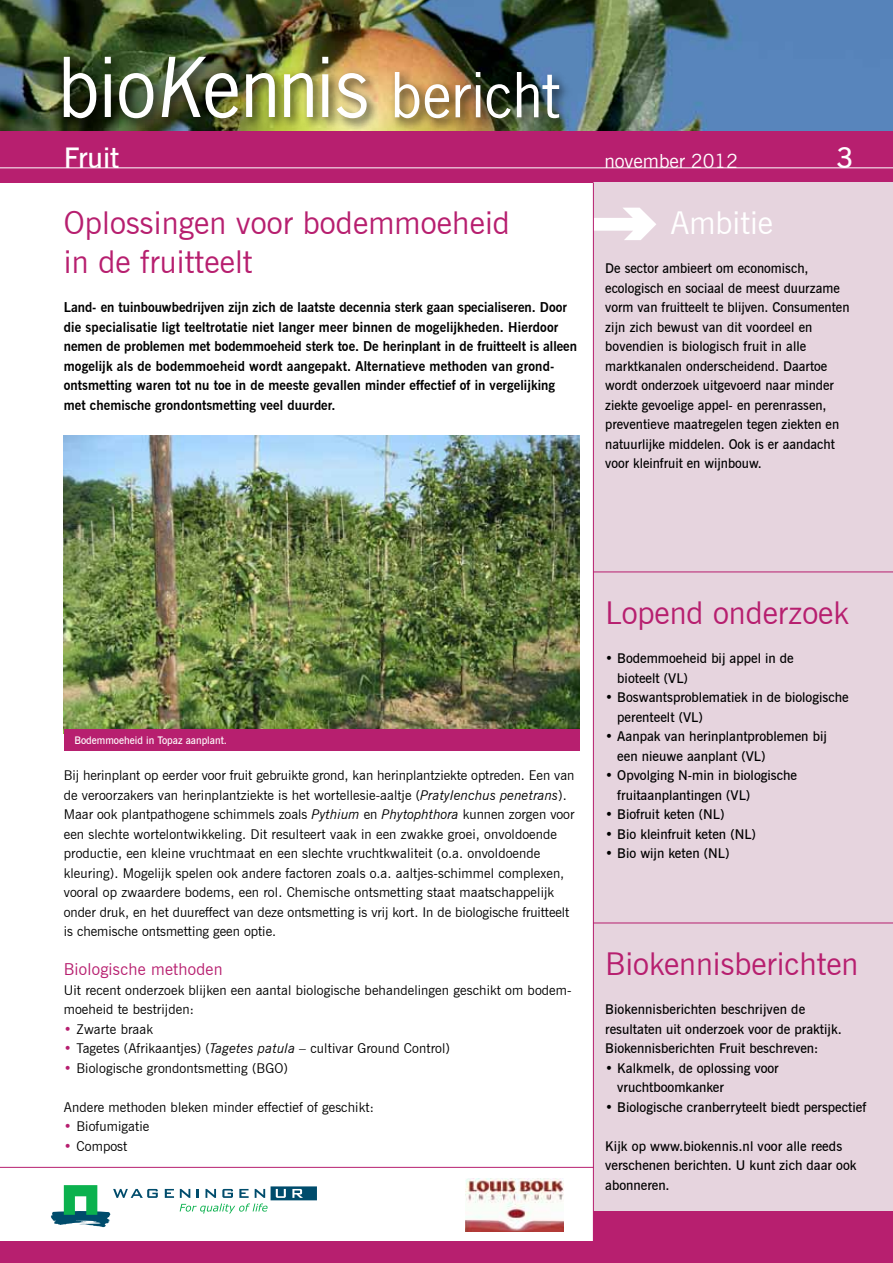
<style>
.page{position:relative;width:893px;height:1263px;background:#fff}
.page>*{position:absolute;margin:0;border:0;box-sizing:border-box;transform-origin:0 0}
.t1{font:31.5px/39px "News Gothic BT";letter-spacing:.005em;color:#b71f6f}
.t2{font:31.5px "News Gothic BT";color:#fff}
.t3{font:600 28.5px "News Gothic BT";color:#fff}
.t4{font:19.5px "News Gothic BT";color:#fff}
.t5{font:16.5px "News Gothic BT";letter-spacing:.015em;color:#b71f6f}
.t6{font:13.5px/19.5px "News Gothic BT";letter-spacing:.01em;color:#000}
.t7{font:600 13.5px/19.5px "News Gothic BT";color:#000}
.t8{font:700 13.5px/19.5px "News Gothic BT";letter-spacing:.005em;color:#000}
.t9{font:600 10.5px "News Gothic BT";color:#fff}
.s1{font-style:italic}
.s2{color:#b71f6f}
</style>
<div class="page">
<img style="left:0;top:0;width:893px;height:132px">
<div style="left:0;top:132px;width:893px;height:51px;background:#b71f6f"></div>
<div style="left:593px;top:183px;width:300px;height:1053px;background:#e6d4de"></div>
<svg style="left:594px;top:208px;width:62px;height:32px"></svg>
<hr style="left:0;top:167px;width:893px;height:1px;background:#fff">
<hr style="left:593px;top:182px;width:1px;height:1066px;background:#b71f6f">
<div style="left:59px;top:52px;width:513px;height:79px;background:#000;opacity:.7"></div>
<svg style="left:64px;top:57px;width:32px;height:61px"></svg>
<svg style="left:105px;top:57px;width:6px;height:60px"></svg>
<svg style="left:119px;top:73px;width:34px;height:45px"></svg>
<img style="left:162px;top:57px;width:76px;height:61px">
<svg style="left:246px;top:73px;width:29px;height:44px"></svg>
<svg style="left:284px;top:73px;width:29px;height:44px"></svg>
<svg style="left:322px;top:57px;width:6px;height:60px"></svg>
<svg style="left:337px;top:73px;width:30px;height:45px"></svg>
<svg style="left:395px;top:72px;width:24px;height:46px"></svg>
<svg style="left:425px;top:84px;width:25px;height:34px"></svg>
<svg style="left:456px;top:72px;width:24px;height:45px"></svg>
<svg style="left:487px;top:84px;width:24px;height:34px"></svg>
<svg style="left:517px;top:72px;width:42px;height:46px"></svg>
<hr style="left:593px;top:922px;width:300px;height:1px;background:#b71f6f">
<div style="left:0;top:1242px;width:893px;height:21px;background:#b71f6f"></div>
<div style="left:593px;top:1212px;width:300px;height:51px;background:#b71f6f"></div>
<img style="left:466px;top:1178px;width:97px;height:54px">
<hr style="left:0;top:1167px;width:594px;height:1px;background:#b71f6f">
<hr style="left:593px;top:571px;width:300px;height:1px;background:#b71f6f">
<svg style="left:51px;top:1185px;width:107px;height:42px"></svg>
<svg style="left:165px;top:1189px;width:9px;height:9px"></svg>
<svg style="left:180px;top:1186px;width:137px;height:27px"></svg>
<img style="left:64px;top:436px;width:516px;height:294px">
<div style="left:64px;top:730px;width:516px;height:21px;background:#b71f6f"></div>
<h2 class="t3" style="left:64px;top:140px;width:57px">Fruit</h2>
<h2 class="t3" style="left:837px;top:140px;width:19px">3</h2>
<h3 class="t4" style="left:604px;top:149px;width:135px">november 2012</h3>
<h1 class="t1" style="left:64px;top:203px;width:448px">Oplossingen voor bodemmoeheid in de fruitteelt</h1>
<p class="t8" style="left:64px;top:297px;width:515px">Land- en tuinbouwbedrijven zijn zich de laatste decennia sterk gaan specialiseren. Door die specialisatie ligt teeltrotatie niet langer meer binnen de mogelijkheden. Hierdoor nemen de problemen met bodemmoeheid sterk toe. De herinplant in de fruitteelt is alleen mogelijk als de bodemmoeheid wordt aangepakt. Alternatieve methoden van grond&shy;ontsmetting waren tot nu toe in de meeste gevallen minder effectief of in vergelijking met chemische grondontsmetting veel duurder.</p>
<h1 class="t2" style="left:670px;top:204px;width:104px">Ambitie</h1>
<p class="t7" style="left:605px;top:258px;width:246px">De sector ambieert om economisch, ecologisch en sociaal de meest duurzame vorm van fruitteelt te blijven. Consumenten zijn zich bewust van dit voordeel en bovendien is biologisch fruit in alle marktkanalen onderscheidend. Daartoe wordt onderzoek uitgevoerd naar minder ziekte gevoelige appel- en perenrassen, preventieve maatregelen tegen ziekten en natuurlijke middelen. Ook is er aandacht voor kleinfruit en wijnbouw.</p>
<p class="t9" style="left:74px;top:734px;width:154px">Bodemmoeheid in Topaz aanplant.</p>
<p class="t6" style="left:64px;top:765px;width:512px">Bij herinplant op eerder voor fruit gebruikte grond, kan herinplantziekte optreden. Een van de veroorzakers van herinplantziekte is het wortellesie-aaltje (<span class="s1">Pratylenchus penetrans</span>).<br>Maar ook plantpathogene schimmels zoals <span class="s1">Pythium</span> en <span class="s1">Phytophthora</span> kunnen zorgen voor een slechte wortelontwikkeling. Dit resulteert vaak in een zwakke groei, onvoldoende productie, een kleine vruchtmaat en een slechte vruchtkwaliteit (o.a. onvoldoende kleuring). Mogelijk spelen ook andere factoren zoals o.a. aaltjes-schimmel complexen, vooral op zwaardere bodems, een rol. Chemische ontsmetting staat maatschappelijk onder druk, en het duureffect van deze ontsmetting is vrij kort. In de biologische fruitteelt is chemische ontsmetting geen optie.</p>
<p class="t5" style="left:64px;top:959px;width:160px">Biologische methoden</p>
<p class="t6" style="left:64px;top:980px;width:509px">Uit recent onderzoek blijken een aantal biologische behandelingen geschikt om bodem&shy;moeheid te bestrijden:</p>
<p class="t6" style="left:64px;top:1019px;width:91px"><span class="s2">•</span> Zwarte braak</p>
<p class="t6" style="left:64px;top:1038px;width:388px"><span class="s2">•</span> Tagetes (Afrikaantjes) (<span class="s1">Tagetes patula –</span> cultivar Ground Control)</p>
<p class="t6" style="left:64px;top:1058px;width:226px"><span class="s2">•</span> Biologische grondontsmetting (BGO)</p>
<p class="t6" style="left:64px;top:1097px;width:312px">Andere methoden bleken minder effectief of geschikt:</p>
<p class="t6" style="left:64px;top:1116px;width:87px"><span class="s2">•</span> Biofumigatie</p>
<p class="t6" style="left:64px;top:1136px;width:65px"><span class="s2">•</span> Compost</p>
<h1 class="t1" style="left:605px;top:593px;width:245px">Lopend onderzoek</h1>
<p class="t7" style="left:617px;top:648px;width:178px;text-indent:-12px">• Bodemmoeheid bij appel in de bioteelt (VL)</p>
<p class="t7" style="left:617px;top:687px;width:233px;text-indent:-12px">• Boswantsproblematiek in de biologische perenteelt (VL)</p>
<p class="t7" style="left:617px;top:726px;width:211px;text-indent:-12px">• Aanpak van herinplantproblemen bij een nieuwe aanplant (VL)</p>
<p class="t7" style="left:617px;top:765px;width:181px;text-indent:-12px">• Opvolging N-min in biologische fruitaanplantingen (VL)</p>
<p class="t7" style="left:605px;top:804px;width:121px">• Biofruit keten (NL)</p>
<p class="t7" style="left:605px;top:824px;width:152px">• Bio kleinfruit keten (NL)</p>
<p class="t7" style="left:605px;top:843px;width:126px">• Bio wijn keten (NL)</p>
<h1 class="t1" style="left:605px;top:944px;width:255px">Biokennisberichten</h1>
<p class="t7" style="left:605px;top:999px;width:238px">Biokennisberichten beschrijven de resultaten uit onderzoek voor de praktijk.<br>Biokennisberichten Fruit beschreven:</p>
<p class="t7" style="left:617px;top:1058px;width:163px;text-indent:-12px">• Kalkmelk, de oplossing voor vruchtboomkanker</p>
<p class="t7" style="left:605px;top:1097px;width:263px">• Biologische cranberryteelt biedt perspectief</p>
<p class="t7" style="left:605px;top:1136px;width:253px">Kijk op www.biokennis.nl voor alle reeds verschenen berichten. U kunt zich daar ook abonneren.</p>
</div>
